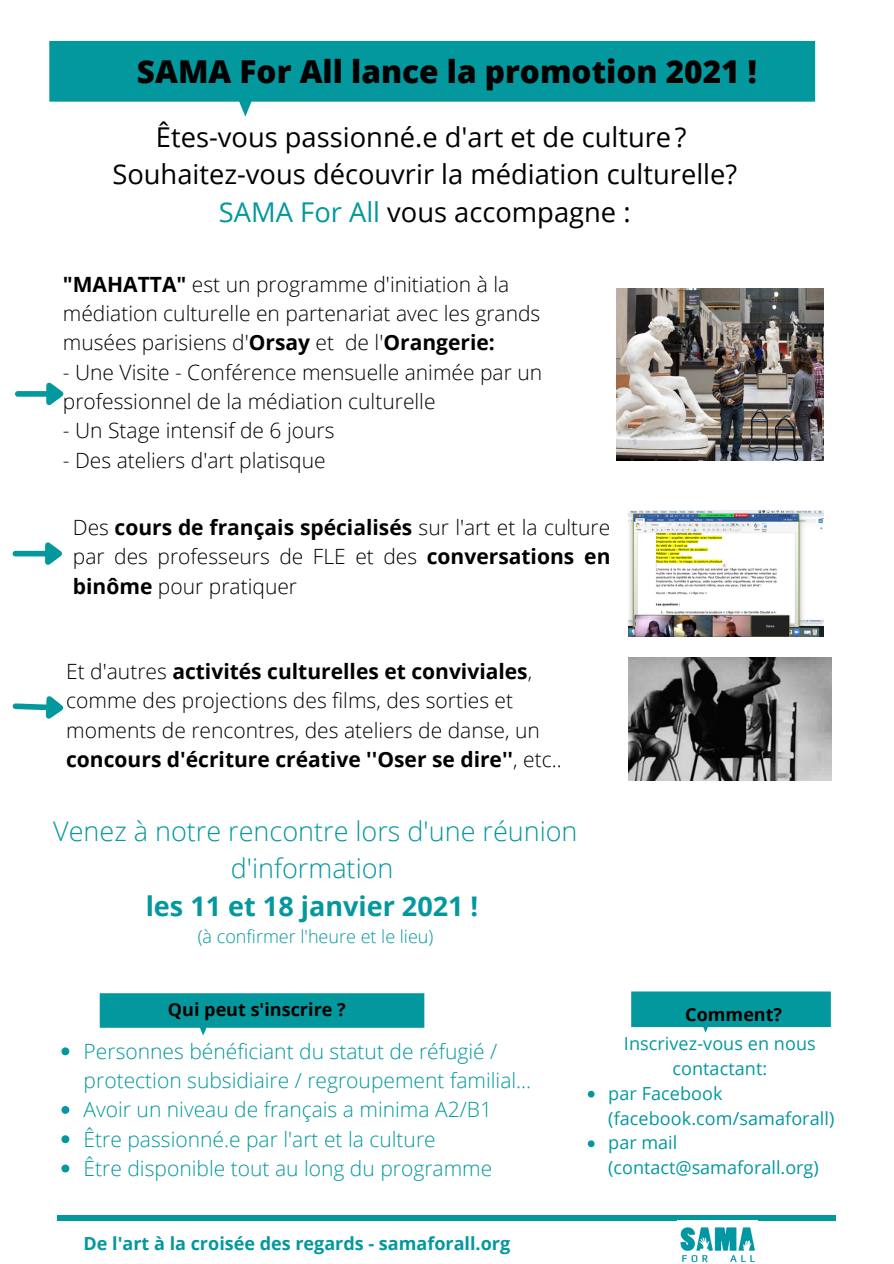
<style>
.page{position:relative;width:894px;height:1264px;background:#fff}
.page>*{position:absolute;margin:0;border:0;box-sizing:border-box;transform-origin:0 0}
.t1{font:800 31.5px "Open Sans";color:#000}
.t2{font:27.3px "Open Sans";color:#000}
.t3{font:300 27px/37.2px "Open Sans";color:#03989e;text-align:center}
.t4{font:700 27px "Open Sans";color:#03989e}
.t5{font:300 21px/29.2px "Open Sans";color:#000}
.t6{font:300 21px/29.2px "Open Sans";color:#03989e}
.t7{font:18px/24.8px "Open Sans";letter-spacing:.005em;color:#03989e}
.t8{font:700 18px "Open Sans";color:#03989e}
.t9{font:300 18px "Open Sans";color:#03989e}
.t10{font:700 18px "Open Sans";color:#000}
.s1{color:#03989e}
.s2{font-weight:700}
</style>
<div class="page">
<div style="left:57px;top:1214px;width:779px;height:6px;background:#03989e"></div>
<img style="left:628px;top:657px;width:203px;height:123px">
<img style="left:628px;top:510px;width:194px;height:126px">
<svg style="left:100px;top:993px;width:324px;height:42px"></svg>
<svg style="left:631px;top:991px;width:199px;height:41px;background:#23a5aa"></svg>
<img style="left:680px;top:1227px;width:75px;height:36px">
<div style="left:18px;top:391px;width:28px;height:6px;background:#03989e"></div>
<svg style="left:41px;top:382px;width:23px;height:24px"></svg>
<div style="left:15px;top:551px;width:30px;height:5px;background:#03989e"></div>
<svg style="left:40px;top:542px;width:22px;height:23px"></svg>
<svg style="left:12px;top:696px;width:52px;height:23px"></svg>
<img style="left:616px;top:288px;width:206px;height:173px">
<svg style="left:61px;top:1047px;width:8px;height:8px"></svg>
<svg style="left:61px;top:1106px;width:8px;height:7px"></svg>
<svg style="left:61px;top:1135px;width:8px;height:8px"></svg>
<svg style="left:61px;top:1164px;width:8px;height:8px"></svg>
<svg style="left:587px;top:1090px;width:7px;height:7px"></svg>
<svg style="left:587px;top:1140px;width:7px;height:7px"></svg>
<svg style="left:49px;top:41px;width:765px;height:76px;fill:#03989e"></svg>
<p class="t1" style="left:137px;top:49px;width:621px">SAMA For All lance la promotion 2021 !</p>
<p class="t2" style="left:156px;top:117px;width:532px">Êtes-vous passionné.e d'art et de culture?</p>
<p class="t2" style="left:112px;top:155px;width:626px">Souhaitez-vous découvrir la médiation culturelle?</p>
<p class="t2" style="left:219px;top:193px;width:413px"><span class="s1">SAMA For All</span> vous accompagne :</p>
<p class="t5" style="left:63px;top:269px;width:479px"><span class="s2">"MAHATTA"</span> est un programme d'initiation à la médiation culturelle en partenariat avec les grands musées parisiens d'<span class="s2">Orsay</span> et de l'<span class="s2">Orangerie:</span></p>
<p class="t5" style="left:63px;top:357px;width:480px">- Une Visite - Conférence mensuelle animée par un professionnel de la médiation culturelle</p>
<p class="t5" style="left:63px;top:415px;width:273px">- Un Stage intensif de 6 jours</p>
<p class="t5" style="left:63px;top:445px;width:264px">- Des ateliers d'art platisque</p>
<p class="t5" style="left:73px;top:512px;width:539px;text-align:justify">Des <span class="s2">cours de français spécialisés</span> sur l'art et la culture par des professeurs de FLE et des <span class="s2">conversations en binôme</span> pour pratiquer</p>
<p class="t5" style="left:66px;top:656px;width:497px">Et d'autres <span class="s2">activités culturelles et conviviales</span>, comme des projections des films, des sorties et moments de rencontres, des ateliers de danse, un <span class="s2">concours d'écriture créative ''Oser se dire''</span>, etc..</p>
<p class="t3" style="left:53px;top:812px;width:525px">Venez à notre rencontre lors d'une réunion d'information</p>
<p class="t4" style="left:146px;top:886px;width:334px">les 11 et 18 janvier 2021 !</p>
<p class="t9" style="left:198px;top:923px;width:237px">(à confirmer l'heure et le lieu)</p>
<p class="t10" style="left:168px;top:997px;width:179px">Qui peut s'inscrire ?</p>
<p class="t10" style="left:685px;top:1001px;width:98px">Comment?</p>
<p class="t6" style="left:84px;top:1035px;width:449px">Personnes bénéficiant du statut de réfugié / protection subsidiaire / regroupement familial...</p>
<p class="t6" style="left:84px;top:1094px;width:410px">Avoir un niveau de français a minima A2/B1</p>
<p class="t6" style="left:84px;top:1123px;width:353px">Être passionné.e par l'art et la culture</p>
<p class="t6" style="left:84px;top:1152px;width:410px">Être disponible tout au long du programme</p>
<p class="t8" style="left:84px;top:1230px;width:428px">De l'art à la croisée des regards - samaforall.org</p>
<p class="t7" style="left:623px;top:1030px;width:193px;text-align:center">Inscrivez-vous en nous contactant:</p>
<p class="t7" style="left:608px;top:1080px;width:227px">par Facebook (facebook.com/samaforall)</p>
<p class="t7" style="left:608px;top:1129px;width:212px">par mail (contact@samaforall.org)</p>
</div>
